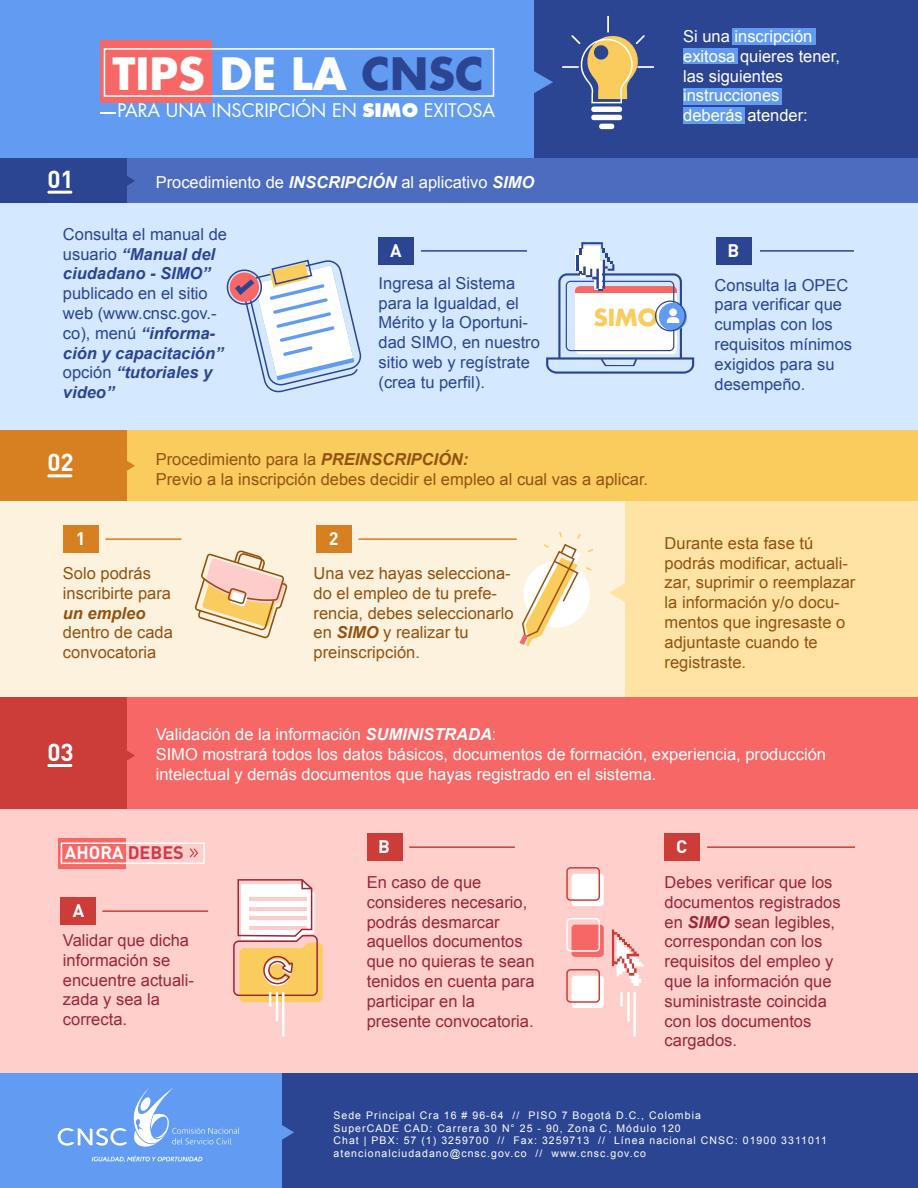
<style>
.page{position:relative;width:918px;height:1188px;background:#fff}
.page>*{position:absolute;margin:0;border:0;box-sizing:border-box;transform-origin:0 0}
.t1{font:700 43.35px "Futura Std";color:#fff}
.t2{font:700 24.3px "DIN";color:#fff}
.t3{font:700 22.8px "Futura Std";color:#f9cc5d}
.t4{font:18.15px "Futura Std";color:#fff}
.t5{font:700 18px "DIN";color:#fff}
.t6{font:16.5px/19.8px "Arial";color:#935211}
.t7{font:16.5px/19.8px "Arial";color:#9b2637}
.t8{font:16.5px/19.8px "Arial";color:#2c4593}
.t9{font:16.5px/19.8px "Arial";color:#fff}
.t10{font:italic 700 16.5px "Arial";color:#935211}
.t11{font:10.5px/12.6px "Arial";letter-spacing:.1em;color:#fff}
.s1{color:#2c4593}
.s2{font-weight:800}
.s3{font-weight:700;font-style:italic}
.s4{color:#cc3a4b}
</style>
<div class="page">
<div style="left:0;top:0;width:918px;height:158px;background:#619cf2"></div>
<div style="left:534px;top:0;width:384px;height:158px;background:#2c4593"></div>
<svg style="left:534px;top:71px;width:19px;height:22px"></svg>
<div style="left:100px;top:40px;width:112px;height:63px;background:#f76766"></div>
<svg style="left:100px;top:112px;width:16px;height:1px"></svg>
<div style="left:104px;top:48px;width:390px;height:49px;border:2px solid #fff"></div>
<div style="left:591px;top:107px;width:31px;height:5px;background:#fff;border-radius:2px"></div>
<div style="left:591px;top:115px;width:31px;height:5px;background:#fff;border-radius:2px"></div>
<div style="left:599px;top:124px;width:15px;height:5px;background:#fff;border-radius:2px"></div>
<svg style="left:562px;top:16px;width:92px;height:87px"></svg>
<div style="left:732px;top:28px;width:84px;height:17px;background:#619cf2"></div>
<div style="left:683px;top:49px;width:55px;height:15px;background:#619cf2"></div>
<div style="left:683px;top:88px;width:98px;height:17px;background:#619cf2"></div>
<div style="left:683px;top:107px;width:62px;height:17px;background:#619cf2"></div>
<div style="left:0;top:203px;width:918px;height:227px;background:#d4e8ff"></div>
<div style="left:379px;top:237px;width:35px;height:28px;background:#2c4593"></div>
<hr style="left:421px;top:250px;width:106px;height:2px;background:#2c4593">
<div style="left:716px;top:237px;width:36px;height:28px;background:#2c4593"></div>
<hr style="left:760px;top:250px;width:94px;height:2px;background:#2c4593">
<svg style="left:546px;top:242px;width:148px;height:132px"></svg>
<svg style="left:226px;top:259px;width:136px;height:134px"></svg>
<div style="left:0;top:158px;width:918px;height:45px;background:#4b6cbf"></div>
<div style="left:0;top:158px;width:126px;height:45px;background:#2c4593"></div>
<svg style="left:126px;top:169px;width:9px;height:24px"></svg>
<hr style="left:47px;top:191px;width:25px;height:3px;background:#fff;border-radius:2px">
<div style="left:0;top:808px;width:918px;height:266px;background:#ffcfcc"></div>
<div style="left:60px;top:897px;width:35px;height:28px;background:#cc3d3a"></div>
<hr style="left:102px;top:910px;width:106px;height:2px;background:#cc3d3a">
<div style="left:58px;top:838px;width:68px;height:30px;background:#f76766"></div>
<svg style="left:190px;top:848px;width:8px;height:9px"></svg>
<div style="left:61px;top:842px;width:144px;height:22px;border:2px solid #fff"></div>
<svg style="left:233px;top:879px;width:90px;height:128px"></svg>
<hr style="left:276px;top:992px;width:2px;height:30px;background:#fff">
<hr style="left:282px;top:992px;width:2px;height:45px;background:#fff">
<div style="left:572px;top:874px;width:32px;height:32px;background:#fff;border-radius:4px"></div>
<svg style="left:566px;top:867px;width:34px;height:34px"></svg>
<div style="left:572px;top:976px;width:32px;height:32px;background:#fff;border-radius:4px"></div>
<svg style="left:566px;top:969px;width:34px;height:34px"></svg>
<div style="left:572px;top:925px;width:32px;height:32px;background:#f76766;border-radius:4px"></div>
<div style="left:566px;top:918px;width:34px;height:34px;border:2px solid #fff;border-radius:4px"></div>
<svg style="left:612px;top:930px;width:32px;height:56px"></svg>
<hr style="left:620px;top:992px;width:3px;height:15px;background:#fff">
<hr style="left:627px;top:992px;width:3px;height:30px;background:#fff">
<hr style="left:633px;top:992px;width:3px;height:45px;background:#fff">
<div style="left:367px;top:833px;width:35px;height:28px;background:#cc3d3a"></div>
<hr style="left:409px;top:846px;width:106px;height:2px;background:#cc3d3a">
<div style="left:665px;top:833px;width:35px;height:28px;background:#cc3d3a"></div>
<hr style="left:707px;top:846px;width:148px;height:2px;background:#cc3d3a">
<div style="left:0;top:697px;width:918px;height:111px;background:#f76766"></div>
<div style="left:0;top:697px;width:126px;height:111px;background:#cc3d3a"></div>
<svg style="left:126px;top:744px;width:9px;height:23px"></svg>
<hr style="left:47px;top:764px;width:25px;height:3px;background:#fff;border-radius:2px">
<div style="left:0;top:501px;width:918px;height:196px;background:#ffe3a4"></div>
<div style="left:0;top:501px;width:624px;height:196px;background:#fcf2de"></div>
<svg style="left:609px;top:581px;width:16px;height:23px"></svg>
<div style="left:0;top:430px;width:918px;height:71px;background:#f9cc5d"></div>
<div style="left:0;top:430px;width:126px;height:71px;background:#d68021"></div>
<svg style="left:126px;top:454px;width:9px;height:23px"></svg>
<hr style="left:47px;top:474px;width:25px;height:3px;background:#fff;border-radius:2px">
<svg style="left:195px;top:550px;width:93px;height:88px"></svg>
<svg style="left:519px;top:532px;width:74px;height:114px"></svg>
<div style="left:63px;top:525px;width:35px;height:28px;background:#d68021"></div>
<hr style="left:105px;top:538px;width:76px;height:2px;background:#d68021">
<div style="left:316px;top:525px;width:35px;height:28px;background:#d68021"></div>
<hr style="left:358px;top:538px;width:159px;height:2px;background:#d68021">
<div style="left:0;top:1074px;width:918px;height:114px;background:#2c4593"></div>
<div style="left:0;top:1074px;width:281px;height:114px;background:#619cf2"></div>
<svg style="left:281px;top:1121px;width:13px;height:23px"></svg>
<svg style="left:92px;top:1155px;width:110px;height:7px"></svg>
<svg style="left:133px;top:1088px;width:107px;height:59px"></svg>
<svg style="left:58px;top:1128px;width:69px;height:18px"></svg>
<h1 class="t1" style="left:112px;top:45px;width:373px">TIPS DE LA <span class="s1">CNSC</span></h1>
<p class="t4" style="left:117px;top:99px;width:379px">PARA UNA INSCRIPCIÓN EN <span class="s2">SIMO</span> EXITOSA</p>
<h2 class="t2" style="left:47px;top:163px;width:28px">01</h2>
<p class="t9" style="left:156px;top:173px;width:380px">Procedimiento de <span class="s3">INSCRIPCIÓN</span> al aplicativo <span class="s3">SIMO</span></p>
<p class="t8" style="left:63px;top:224px;width:166px">Consulta el manual de usuario <span class="s3">“Manual del ciudadano - SIMO”</span></p>
<p class="t8" style="left:63px;top:284px;width:162px">publicado en el sitio web (www.cnsc.gov.- co), menú <span class="s3">“informa&shy;ción y capacitación” </span>opción <span class="s3">“tutoriales y video”</span></p>
<p class="t5" style="left:390px;top:239px;width:13px">A</p>
<p class="t8" style="left:379px;top:273px;width:163px">Ingresa al Sistema para la Igualdad, el<br>Mérito y la Oportuni&shy;dad SIMO, en nuestro sitio web y regístrate (crea tu perfil).</p>
<h3 class="t3" style="left:594px;top:302px;width:66px">SIMO</h3>
<h2 class="t2" style="left:47px;top:447px;width:28px">02</h2>
<p class="t6" style="left:156px;top:449px;width:494px">Procedimiento para la <span class="s3">PREINSCRIPCIÓN:<br></span>Previo a la inscripción debes decidir el empleo al cual vas a aplicar.</p>
<p class="t9" style="left:683px;top:26px;width:158px">Si una inscripción exitosa quieres tener, las siguientes instrucciones deberás atender:</p>
<p class="t5" style="left:728px;top:239px;width:13px">B</p>
<p class="t8" style="left:715px;top:275px;width:139px">Consulta la OPEC para verificar que cumplas con los requisitos mínimos exigidos para su desempeño.</p>
<p class="t5" style="left:76px;top:527px;width:11px">1</p>
<p class="t5" style="left:329px;top:527px;width:11px">2</p>
<p class="t6" style="left:63px;top:564px;width:110px">Solo podrás inscribirte para</p>
<p class="t10" style="left:63px;top:602px;width:84px">un empleo</p>
<p class="t6" style="left:63px;top:623px;width:112px">dentro de cada convocatoria</p>
<p class="t6" style="left:314px;top:564px;width:201px">Una vez hayas selecciona&shy;do el empleo de tu prefe&shy;rencia, debes seleccionarlo en <span class="s3">SIMO</span> y realizar tu preinscripción.</p>
<p class="t6" style="left:665px;top:533px;width:192px">Durante esta fase tú podrás modificar, actuali&shy;zar, suprimir o reemplazar la información y/o docu&shy;mentos que ingresaste o adjuntaste cuando te registraste.</p>
<h2 class="t2" style="left:47px;top:736px;width:28px">03</h2>
<p class="t9" style="left:156px;top:725px;width:672px">Validación de la información <span class="s3">SUMINISTRADA</span>:<br>SIMO mostrará todos los datos básicos, documentos de formación, experiencia, producción intelectual y demás documentos que hayas registrado en el sistema.</p>
<p class="t5" style="left:65px;top:841px;width:120px">AHORA <span class="s4">DEBES</span></p>
<p class="t5" style="left:73px;top:899px;width:13px">A</p>
<p class="t7" style="left:63px;top:930px;width:133px">Validar que dicha información se encuentre actuali&shy;zada y sea la correcta.</p>
<p class="t5" style="left:378px;top:835px;width:13px">B</p>
<p class="t5" style="left:676px;top:835px;width:13px">C</p>
<p class="t7" style="left:665px;top:873px;width:178px">Debes verificar que los documentos registrados en <span class="s3">SIMO</span> sean legibles, correspondan con los requisitos del empleo y que la información que suministraste coincida con los documentos cargados.</p>
<p class="t7" style="left:367px;top:873px;width:169px">En caso de que consideres necesario, podrás desmarcar aquellos documentos que no quieras te sean tenidos en cuenta para participar en la presente convocatoria.</p>
<p class="t11" style="left:333px;top:1109px;width:495px">Sede Principal Cra 16 # 96-64 // PISO 7 Bogotá D.C., Colombia<br>SuperCADE CAD: Carrera 30 N° 25 - 90, Zona C, Módulo 120<br>Chat | PBX: 57 (1) 3259700 // Fax: 3259713 // Línea nacional CNSC: 01900 3311011 atencionalciudadano@cnsc.gov.co // www.cnsc.gov.co</p>
</div>
